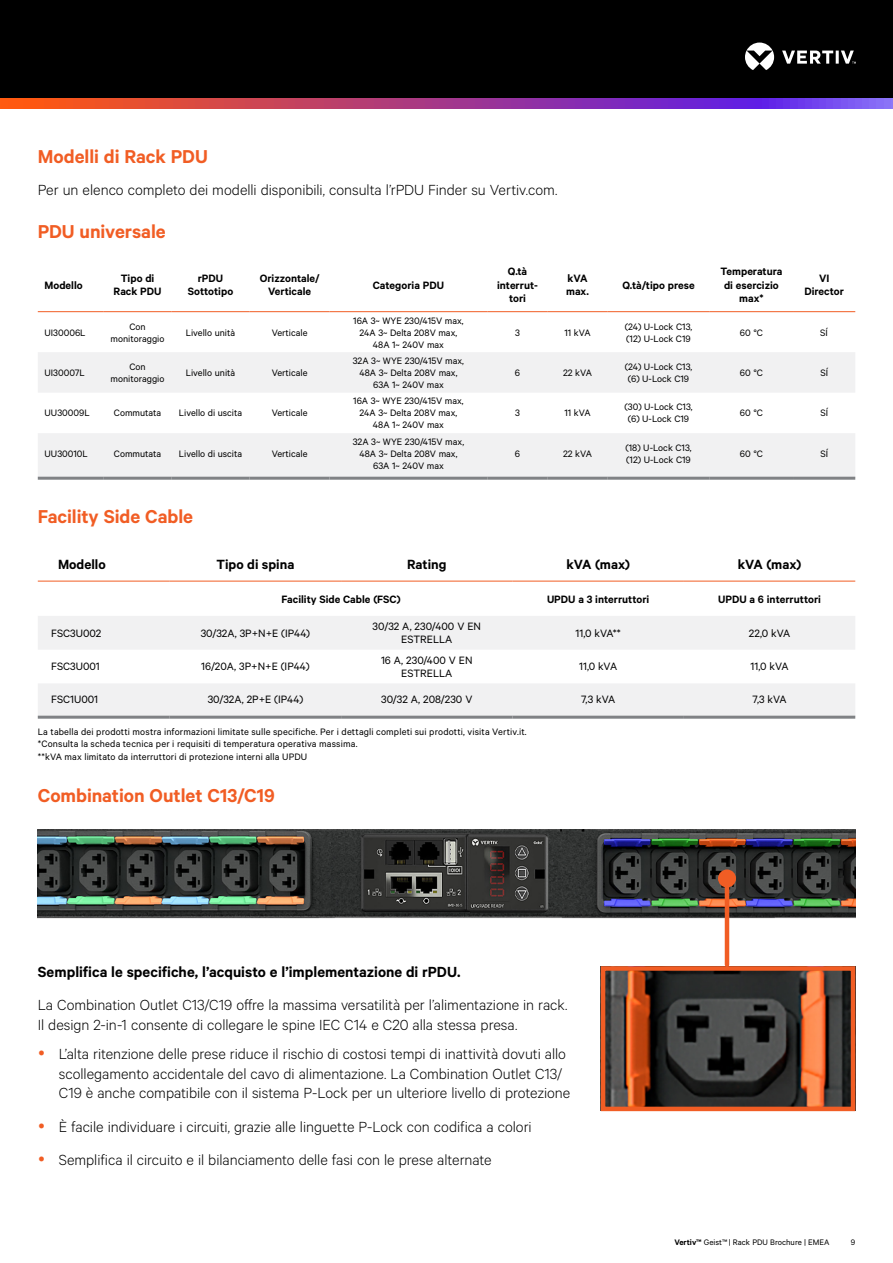
<style>
.page{position:relative;width:893px;height:1263px;background:#fff}
.page>*{position:absolute;margin:0;border:0;box-sizing:border-box;transform-origin:0 0}
.t1{font:600 21px "Calibre";color:#f15d24}
.t2{font:300 16.5px/19.8px "Calibre";color:#000}
.t3{font:600 16.5px "Calibre";color:#000}
.t4{font:600 15px "Calibre";color:#000}
.t5{font:600 12px/13.5px "Calibre";color:#000;text-align:center}
.t6{font:12px/13.5px "Calibre";color:#000;text-align:center}
.t7{font:10.5px/12px "Calibre";color:#000;text-align:center}
.t8{font:9px "Calibre";color:#000}
.s1{font-weight:600}
</style>
<div class="page">
<div style="left:0;top:0;width:893px;height:108px;background:#000"></div>
<svg style="left:745px;top:43px;width:111px;height:27px"></svg>
<svg style="left:0;top:98px;width:893px;height:11px;background:#a83e89"></svg>
<svg style="left:38px;top:352px;width:817px;height:125px;fill:#f1f1f2"></svg>
<hr style="left:38px;top:311px;width:66px;height:1px;background:#f15d24">
<hr style="left:104px;top:311px;width:67px;height:1px;background:#f15d24">
<hr style="left:171px;top:311px;width:79px;height:1px;background:#f15d24">
<hr style="left:250px;top:311px;width:80px;height:1px;background:#f15d24">
<hr style="left:330px;top:311px;width:157px;height:1px;background:#f15d24">
<hr style="left:487px;top:311px;width:61px;height:1px;background:#f15d24">
<hr style="left:548px;top:311px;width:59px;height:1px;background:#f15d24">
<hr style="left:607px;top:311px;width:103px;height:1px;background:#f15d24">
<hr style="left:710px;top:311px;width:83px;height:1px;background:#f15d24">
<hr style="left:793px;top:311px;width:62px;height:1px;background:#f15d24">
<hr style="left:38px;top:477px;width:66px;height:3px;background:#808285">
<hr style="left:104px;top:477px;width:67px;height:3px;background:#808285">
<hr style="left:171px;top:477px;width:79px;height:3px;background:#808285">
<hr style="left:250px;top:477px;width:80px;height:3px;background:#808285">
<hr style="left:330px;top:477px;width:157px;height:3px;background:#808285">
<hr style="left:487px;top:477px;width:61px;height:3px;background:#808285">
<hr style="left:548px;top:477px;width:59px;height:3px;background:#808285">
<hr style="left:607px;top:477px;width:103px;height:3px;background:#808285">
<hr style="left:710px;top:477px;width:83px;height:3px;background:#808285">
<hr style="left:793px;top:477px;width:62px;height:3px;background:#808285">
<svg style="left:38px;top:616px;width:817px;height:100px;fill:#f1f1f2"></svg>
<hr style="left:38px;top:716px;width:132px;height:3px;background:#808285">
<hr style="left:170px;top:716px;width:171px;height:3px;background:#808285">
<hr style="left:341px;top:716px;width:171px;height:3px;background:#808285">
<hr style="left:512px;top:716px;width:172px;height:3px;background:#808285">
<hr style="left:684px;top:716px;width:171px;height:3px;background:#808285">
<hr style="left:38px;top:581px;width:132px;height:1px;background:#f15d24">
<hr style="left:170px;top:581px;width:171px;height:1px;background:#f15d24">
<hr style="left:341px;top:581px;width:171px;height:1px;background:#f15d24">
<hr style="left:512px;top:581px;width:172px;height:1px;background:#f15d24">
<hr style="left:684px;top:581px;width:171px;height:1px;background:#f15d24">
<img style="left:38px;top:829px;width:817px;height:97px">
<img style="left:606px;top:971px;width:244px;height:135px">
<div style="left:601px;top:966px;width:254px;height:145px;border:4px solid #f15d24"></div>
<hr style="left:725px;top:878px;width:4px;height:87px;background:#f15d24">
<div style="left:718px;top:869px;width:18px;height:18px;background:#f15d24;border-radius:50%"></div>
<h1 class="t1" style="left:38px;top:144px;width:172px">Modelli di Rack PDU</h1>
<h2 class="t2" style="left:38px;top:179px;width:521px">Per un elenco completo dei modelli disponibili, consulta l’rPDU Finder su Vertiv.com.</h2>
<h1 class="t1" style="left:38px;top:219px;width:129px">PDU universale</h1>
<p class="t5" style="left:45px;top:278px;width:40px">Modello</p>
<p class="t5" style="left:114px;top:271px;width:49px">Tipo di<br>Rack PDU</p>
<p class="t5" style="left:188px;top:271px;width:47px">rPDU<br>Sottotipo</p>
<p class="t5" style="left:260px;top:271px;width:61px">Orizzontale/<br>Verticale</p>
<p class="t5" style="left:373px;top:278px;width:73px">Categoria PDU</p>
<p class="t7" style="left:45px;top:326px;width:43px">UI30006L</p>
<p class="t7" style="left:111px;top:320px;width:55px">Con monitoraggio</p>
<p class="t7" style="left:186px;top:326px;width:51px">Livello unità</p>
<p class="t7" style="left:272px;top:326px;width:37px">Verticale</p>
<p class="t7" style="left:45px;top:366px;width:42px">UI30007L</p>
<p class="t7" style="left:111px;top:360px;width:55px">Con monitoraggio</p>
<p class="t7" style="left:186px;top:366px;width:51px">Livello unità</p>
<p class="t7" style="left:272px;top:366px;width:37px">Verticale</p>
<p class="t7" style="left:45px;top:407px;width:47px">UU30009L</p>
<p class="t7" style="left:114px;top:407px;width:49px">Commutata</p>
<p class="t7" style="left:179px;top:407px;width:65px">Livello di uscita</p>
<p class="t7" style="left:272px;top:407px;width:37px">Verticale</p>
<p class="t7" style="left:45px;top:447px;width:45px">UU30010L</p>
<p class="t7" style="left:114px;top:447px;width:49px">Commutata</p>
<p class="t7" style="left:179px;top:447px;width:65px">Livello di uscita</p>
<p class="t7" style="left:272px;top:447px;width:37px">Verticale</p>
<p class="t7" style="left:353px;top:314px;width:112px">16A 3~ WYE 230/415V max,<br>24A 3~ Delta 208V max,<br>48A 1~ 240V max</p>
<p class="t7" style="left:353px;top:354px;width:113px">32A 3~ WYE 230/415V max,<br>48A 3~ Delta 208V max,<br>63A 1~ 240V max</p>
<p class="t7" style="left:353px;top:395px;width:112px">16A 3~ WYE 230/415V max,<br>24A 3~ Delta 208V max,<br>48A 1~ 240V max</p>
<p class="t7" style="left:353px;top:435px;width:113px">32A 3~ WYE 230/415V max,<br>48A 3~ Delta 208V max,<br>63A 1~ 240V max</p>
<p class="t5" style="left:497px;top:264px;width:42px">Q.tà interrut&shy;tori</p>
<p class="t5" style="left:566px;top:271px;width:24px;text-align:left">kVA max.</p>
<p class="t5" style="left:622px;top:278px;width:74px">Q.tà/tipo prese</p>
<p class="t5" style="left:720px;top:264px;width:64px">Temperatura di esercizio max*</p>
<p class="t5" style="left:804px;top:271px;width:41px">VI<br>Director</p>
<p class="t7" style="left:515px;top:326px;width:6px">3</p>
<p class="t7" style="left:564px;top:326px;width:28px">11 kVA</p>
<p class="t7" style="left:625px;top:320px;width:69px;text-align:left">(24) U-Lock C13, (12) U-Lock C19</p>
<p class="t7" style="left:740px;top:326px;width:24px">60 °C</p>
<p class="t7" style="left:820px;top:326px;width:9px">SÍ</p>
<p class="t7" style="left:515px;top:366px;width:7px">6</p>
<p class="t7" style="left:563px;top:366px;width:31px">22 kVA</p>
<p class="t7" style="left:625px;top:360px;width:69px;text-align:left">(24) U-Lock C13, (6) U-Lock C19</p>
<p class="t7" style="left:740px;top:366px;width:24px">60 °C</p>
<p class="t7" style="left:820px;top:366px;width:9px">SÍ</p>
<p class="t7" style="left:515px;top:407px;width:6px">3</p>
<p class="t7" style="left:564px;top:407px;width:28px">11 kVA</p>
<p class="t7" style="left:624px;top:401px;width:70px">(30) U-Lock C13, (6) U-Lock C19</p>
<p class="t7" style="left:740px;top:407px;width:24px">60 °C</p>
<p class="t7" style="left:820px;top:407px;width:9px">SÍ</p>
<p class="t7" style="left:515px;top:447px;width:7px">6</p>
<p class="t7" style="left:563px;top:447px;width:31px">22 kVA</p>
<p class="t7" style="left:625px;top:441px;width:68px;text-align:left">(18) U-Lock C13, (12) U-Lock C19</p>
<p class="t7" style="left:740px;top:447px;width:24px">60 °C</p>
<p class="t7" style="left:820px;top:447px;width:9px">SÍ</p>
<h1 class="t1" style="left:38px;top:504px;width:157px">Facility Side Cable</h1>
<h3 class="t4" style="left:58px;top:555px;width:49px">Modello</h3>
<h3 class="t4" style="left:216px;top:555px;width:79px">Tipo di spina</h3>
<h3 class="t4" style="left:407px;top:555px;width:41px">Rating</h3>
<h3 class="t4" style="left:566px;top:555px;width:65px">kVA (max)</h3>
<h3 class="t4" style="left:738px;top:555px;width:65px">kVA (max)</h3>
<p class="t5" style="left:281px;top:592px;width:121px">Facility Side Cable (FSC)</p>
<p class="t5" style="left:547px;top:592px;width:104px">UPDU a 3 interruttori</p>
<p class="t5" style="left:718px;top:592px;width:104px">UPDU a 6 interruttori</p>
<p class="t6" style="left:51px;top:626px;width:52px">FSC3U002</p>
<p class="t6" style="left:201px;top:626px;width:111px">30/32A, 3P+N+E (IP44)</p>
<p class="t6" style="left:373px;top:619px;width:110px">30/32 A, 230/400 V EN<br>ESTRELLA</p>
<p class="t6" style="left:575px;top:626px;width:47px">11,0 kVA**</p>
<p class="t6" style="left:749px;top:626px;width:43px">22,0 kVA</p>
<p class="t6" style="left:51px;top:659px;width:50px">FSC3U001</p>
<p class="t6" style="left:201px;top:659px;width:110px">16/20A, 3P+N+E (IP44)</p>
<p class="t6" style="left:381px;top:653px;width:93px">16 A, 230/400 V EN<br>ESTRELLA</p>
<p class="t6" style="left:579px;top:659px;width:40px">11,0 kVA</p>
<p class="t6" style="left:750px;top:659px;width:40px">11,0 kVA</p>
<p class="t6" style="left:51px;top:692px;width:48px">FSC1U001</p>
<p class="t6" style="left:208px;top:692px;width:97px">30/32A, 2P+E (IP44)</p>
<p class="t6" style="left:381px;top:692px;width:93px">30/32 A, 208/230 V</p>
<p class="t6" style="left:581px;top:692px;width:36px">7,3 kVA</p>
<p class="t6" style="left:752px;top:692px;width:36px">7,3 kVA</p>
<p class="t7" style="left:38px;top:725px;width:490px;line-height:12.6px;text-align:left">La tabella dei prodotti mostra informazioni limitate sulle specifiche. Per i dettagli completi sui prodotti, visita Vertiv.it. *Consulta la scheda tecnica per i requisiti di temperatura operativa massima.<br>**kVA max limitato da interruttori di protezione interni alla UPDU</p>
<h1 class="t1" style="left:38px;top:783px;width:239px">Combination Outlet C13/C19</h1>
<h2 class="t3" style="left:38px;top:962px;width:424px">Semplifica le specifiche, l’acquisto e l’implementazione di rPDU.</h2>
<h2 class="t2" style="left:38px;top:994px;width:531px">La Combination Outlet C13/C19 offre la massima versatilità per l’alimentazione in rack.<br>Il design 2-in-1 consente di collegare le spine IEC C14 e C20 alla stessa presa.</h2>
<p class="t2" style="left:59px;top:1043px;width:513px">L’alta ritenzione delle prese riduce il rischio di costosi tempi di inattività dovuti allo scollegamento accidentale del cavo di alimentazione. La Combination Outlet C13/<br>C19 è anche compatibile con il sistema P-Lock per un ulteriore livello di protezione</p>
<h2 class="t2" style="left:59px;top:1109px;width:474px;line-height:33.3px">È facile individuare i circuiti, grazie alle linguette P-Lock con codifica a colori<br>Semplifica il circuito e il bilanciamento delle fasi con le prese alternate</h2>
<p class="t8" style="left:674px;top:1237px;width:157px"><span class="s1">Vertiv™</span> Geist™ | Rack PDU Brochure | EMEA</p>
<p class="t8" style="left:851px;top:1236px;width:6px">9</p>
</div>
